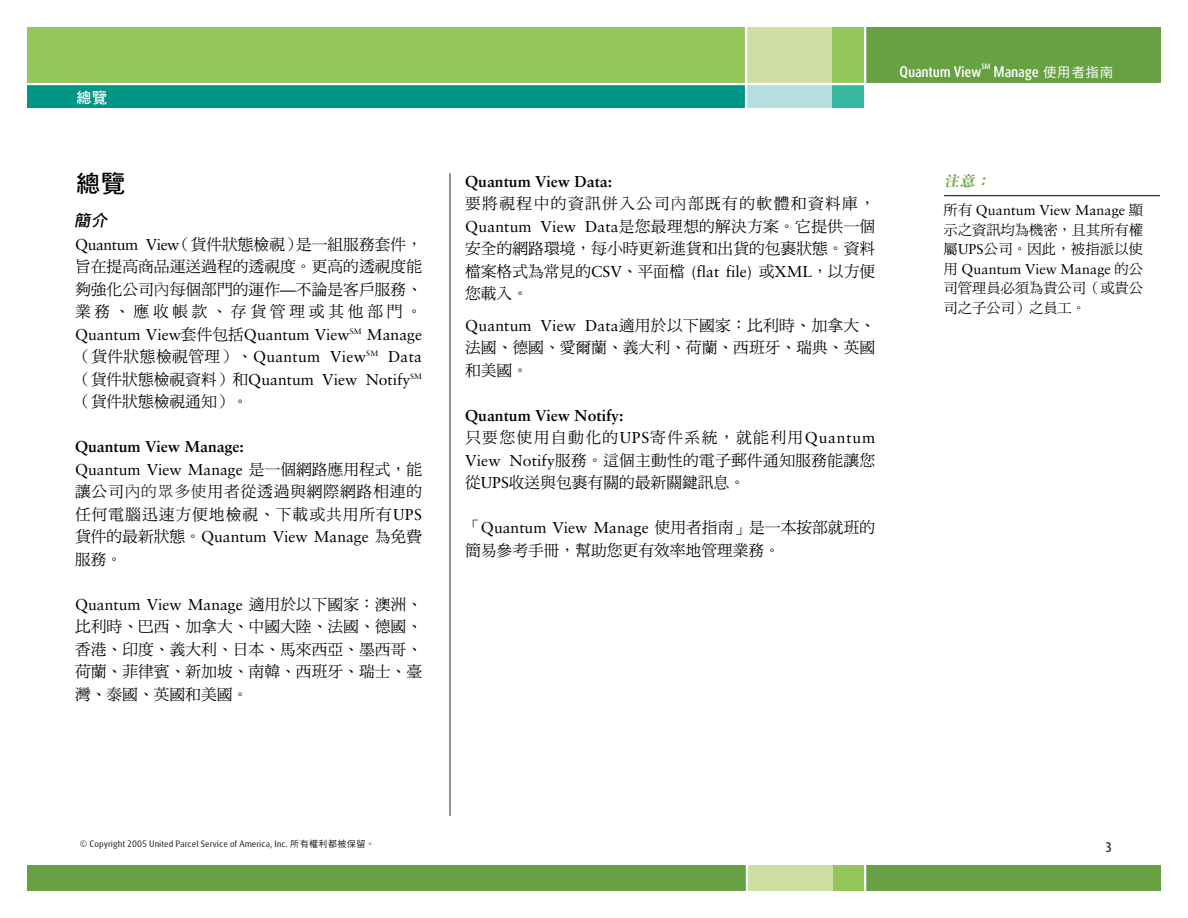
<style>
.page{position:relative;width:1188px;height:918px;background:#fff}
.page>*{position:absolute;margin:0;border:0;box-sizing:border-box;transform-origin:0 0}
.t1{font:24px "DF Hei Bold B5";color:#000}
.t2{font:italic 16.2px "DF Hei Bold B5";color:#000}
.t3{font:15.75px/22.5px "DF Ming Medium B5";color:#000;text-align:justify}
.t4{font:15.75px/22.5px "Sabon";color:#000;text-align:justify}
.t5{font:700 15.75px/22.5px "Sabon";color:#000}
.t6{font:15.75px/22.5px "DF Ming Medium B5";letter-spacing:.05em;color:#000}
.t7{font:500 condensed 15px "UPS Sans";letter-spacing:-.015em;color:#fff}
.t8{font:15px "DF Hei Bold B5";color:#fff}
.t9{font:italic 14.7px "DF Li Song Bold B5";color:#73a954}
.t10{font:14.25px/19.5px "DF Ming Medium B5";color:#000}
.t11{font:14.25px "Sabon";letter-spacing:.005em;color:#000}
.t12{font:500 condensed 13.5px "UPS Sans";color:#323436}
.t13{font:9px "UPS Sans";color:#231f20}
.t14{font:500 condensed 7.5px "UPS Sans";color:#fff}
.s1{font-family:"Sabon"}
.s2{color:#231f20}
.s3{font-family:"DF Ming Medium B5"}
.s4{font-weight:400}
.s5{font-family:"DF Ming Medium B5";font-weight:400}
.s6{font-family:"DF Hei Medium B5";font-weight:400;font-stretch:normal;font-size:13.5px}
.s7{font-family:"DF Hei Medium B5"}
</style>
<div class="page">
<hr style="left:944px;top:195px;width:216px;height:1px;background:#000">
<div style="left:829px;top:85px;width:36px;height:23px;background:#36b79e"></div>
<div style="left:746px;top:85px;width:86px;height:23px;background:#b5dee0"></div>
<div style="left:27px;top:85px;width:720px;height:23px;background:#009686"></div>
<div style="left:27px;top:27px;width:1134px;height:56px;background:#95c65b"></div>
<div style="left:746px;top:27px;width:120px;height:56px;background:#cfdfa3"></div>
<div style="left:832px;top:27px;width:34px;height:56px;background:#95c65b"></div>
<div style="left:866px;top:27px;width:295px;height:56px;background:#68a144"></div>
<hr style="left:745px;top:17px;width:2px;height:92px;background:#fff">
<hr style="left:864px;top:22px;width:2px;height:92px;background:#fff">
<div style="left:27px;top:865px;width:855px;height:26px;background:#68a144"></div>
<div style="left:796px;top:865px;width:365px;height:26px;background:#68a144"></div>
<div style="left:791px;top:866px;width:74px;height:25px;background:#95c65b"></div>
<div style="left:746px;top:865px;width:87px;height:26px;background:#cfdfa3"></div>
<hr style="left:864px;top:864px;width:2px;height:34px;background:#fff">
<hr style="left:746px;top:864px;width:2px;height:34px;background:#fff">
<hr style="left:450px;top:173px;width:1px;height:643px;background:#231f20">
<p class="t8" style="left:77px;top:90px;width:32px">總覽</p>
<h1 class="t1" style="left:76px;top:171px;width:51px">總覽</h1>
<p class="t2" style="left:74px;top:212px;width:38px">簡介</p>
<p class="t3" style="left:75px;top:234px;width:349px"><span class="s1">Quantum View</span>（貨件狀態檢視）是一組服務套件，旨在提高商品運送過程的透視度。更高的透視度能夠強化公司<span class="s2">內</span>每個部門的運作<span class="s1">—</span>不論是客戶服務、業務、應收帳款、存貨管理或其他部門。</p>
<p class="t4" style="left:75px;top:323px;width:349px">Quantum View<span class="s3">套件包括</span>Quantum View<sup>SM</sup> Manage<span class="s3">（貨件狀態檢視管理）、</span>Quantum View<sup>SM</sup> Data<span class="s3">（貨件狀態檢視資料）和</span>Quantum View Notify<sup>SM</sup></p>
<p class="t3" style="left:75px;top:391px;width:175px">（貨件狀態檢視通知）。</p>
<p class="t5" style="left:75px;top:435px;width:349px">Quantum View Manage:<br><span class="s4">Quantum View Manage</span> <span class="s5">是一個網路應用程式，能</span></p>
<p class="t6" style="left:75px;top:481px;width:349px">讓公司<span class="s2">內的眾多使</span>用者從透過與網際網路相連的任何電腦迅速方便地檢視、下載或共用所有<span class="s1">UPS</span></p>
<p class="t4" style="left:75px;top:526px;width:349px"><span class="s3">貨件的最新狀態。</span>Quantum View Manage <span class="s3">為免費</span></p>
<p class="t3" style="left:75px;top:549px;width:49px">服務。</p>
<p class="t4" style="left:75px;top:593px;width:349px">Quantum View Manage <span class="s3">適用於以下國家：澳洲、</span></p>
<p class="t3" style="left:75px;top:616px;width:349px">比利時、巴西、加拿大、中國大陸、法國、德國、香港、印度、義大利、日本、馬來西亞、墨西哥、荷蘭、菲律賓、新加坡、南韓、西班牙、瑞士、臺灣、泰國、英國和美國。</p>
<p class="t14" style="left:982px;top:62px;width:10px">SM</p>
<p class="t7" style="left:994px;top:63px;width:121px">Manage <span class="s6">使用者指南</span></p>
<p class="t7" style="left:900px;top:63px;width:84px">Quantum View</p>
<p class="t5" style="left:465px;top:170px;width:149px">Quantum View Data:</p>
<p class="t3" style="left:465px;top:193px;width:412px">要將視程中的資訊併入公司<span class="s2">內</span>部既有的軟體和資料庫，<span class="s1">Quantum View Data</span>是您最理想的解決方案。它提供一個安全的網路環境，每小時更新進貨和出貨的包裹狀態。資料檔案格式為常見的<span class="s1">CSV</span>、平面檔 <span class="s1">(flat file)</span> 或<span class="s1">XML</span>，以方便您載入。</p>
<p class="t3" style="left:465px;top:315px;width:412px"><span class="s1">Quantum View Data</span>適用於以下國家：比利時、加拿大、法國、德國、愛爾蘭、義大利、荷蘭、西班牙、瑞典、英國和美國。</p>
<p class="t5" style="left:465px;top:404px;width:160px">Quantum View Notify:</p>
<p class="t3" style="left:465px;top:427px;width:412px">只要您使用自動化的<span class="s1">UPS</span>寄件系統，就能利用<span class="s1">Quantum View Notify</span>服務。這個主動性的電子郵件通知服務能讓您從<span class="s1">UPS</span>收送與包裹有關的最新關鍵訊息。</p>
<p class="t4" style="left:465px;top:517px;width:412px"><span class="s3">「</span>Quantum View Manage <span class="s3">使用者指南」是一本按部就班的</span></p>
<p class="t3" style="left:465px;top:540px;width:317px">簡易參考手冊，幫助您更有效率地管理業務。</p>
<p class="t9" style="left:944px;top:174px;width:51px">注意：</p>
<p class="t11" style="left:944px;top:202px;width:201px"><span class="s3">所有</span> Quantum View Manage <span class="s3">顯</span></p>
<p class="t10" style="left:944px;top:221px;width:201px">示之資訊均為機密，且其所有權屬<span class="s1">UPS</span>公司。因此，被指派以使</p>
<p class="t11" style="left:944px;top:261px;width:201px"><span class="s3">用</span> Quantum View Manage <span class="s3">的公</span></p>
<p class="t10" style="left:944px;top:279px;width:201px">司管理員必須為貴公司（或貴公司之子公司）之員工。</p>
<p class="t13" style="left:80px;top:839px;width:297px">© Copyright 2005 United Parcel Service of America, Inc. <span class="s7">所有權利都被保留。</span></p>
<p class="t12" style="left:1105px;top:839px;width:8px">3</p>
</div>
